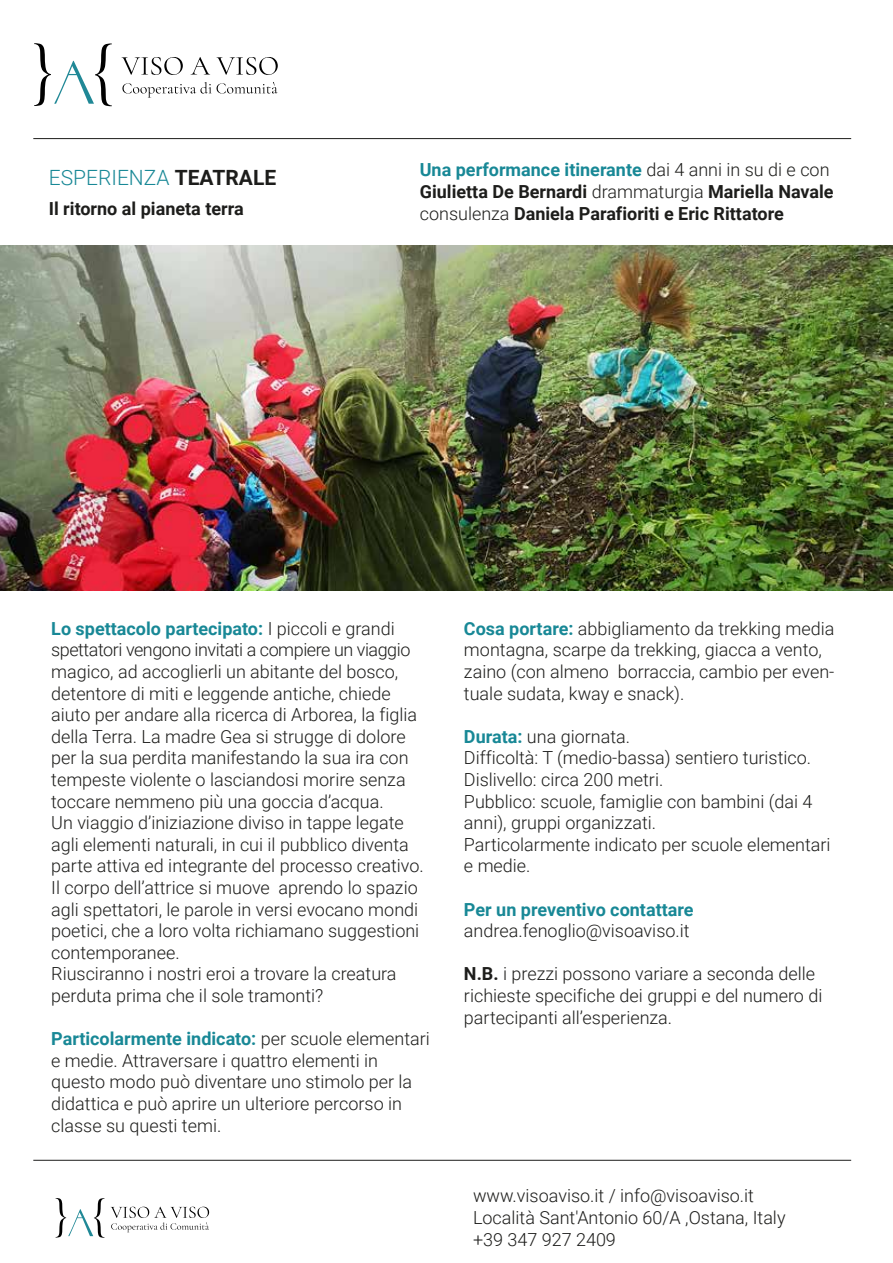
<style>
.page{position:relative;width:893px;height:1263px;background:#fff}
.page>*{position:absolute;margin:0;border:0;box-sizing:border-box;transform-origin:0 0}
.t1{font:300 21px "Roboto";color:#188896}
.t2{font:300 18px/21.6px "Roboto";color:#1d1d1b}
.t3{font:700 18px/21.6px "Roboto";color:#1d1d1b}
.t4{font:700 18px "Roboto";color:#188896}
.s1{font-weight:700;color:#1d1d1b}
.s2{color:#188896}
.s3{font-weight:300}
.s4{font-weight:700;color:#188896}
.s5{font-weight:700}
</style>
<div class="page">
<svg style="left:122px;top:57px;width:61px;height:18px"></svg>
<svg style="left:191px;top:57px;width:19px;height:18px"></svg>
<svg style="left:216px;top:57px;width:62px;height:18px"></svg>
<svg style="left:122px;top:82px;width:156px;height:16px"></svg>
<svg style="left:34px;top:43px;width:78px;height:63px"></svg>
<hr style="left:33px;top:138px;width:818px;height:1px;background:#1d1d1b">
<img style="left:0;top:245px;width:892px;height:346px">
<hr style="left:33px;top:1160px;width:818px;height:1px;background:#1d1d1b">
<svg style="left:111px;top:1207px;width:98px;height:25px"></svg>
<svg style="left:56px;top:1198px;width:48px;height:40px"></svg>
<p class="t1" style="left:49px;top:163px;width:229px">ESPERIENZA <span class="s1">TEATRALE</span></p>
<p class="t3" style="left:49px;top:197px;width:196px">Il ritorno al pianeta terra</p>
<p class="t3" style="left:420px;top:159px;width:415px"><span class="s2">Una performance itinerante</span> <span class="s3">dai 4 anni in su di e con<br></span>Giulietta De Bernardi <span class="s3">drammaturgia</span> Mariella Navale <span class="s3">consulenza</span> Daniela Parafioriti e Eric Rittatore</p>
<p class="t2" style="left:51px;top:617px;width:374px"><span class="s4">Lo spettacolo partecipato:</span> I piccoli e grandi spettatori vengono invitati a compiere un viaggio magico, ad accoglierli un abitante del bosco, detentore di miti e leggende antiche, chiede aiuto per andare alla ricerca di Arborea, la figlia della Terra. La madre Gea si strugge di dolore per la sua perdita manifestando la sua ira con tempeste violente o lasciandosi morire senza toccare nemmeno più una goccia d’acqua.<br>Un viaggio d’iniziazione diviso in tappe legate agli elementi naturali, in cui il pubblico diventa parte attiva ed integrante del processo creativo.<br>Il corpo dell’attrice si muove aprendo lo spazio agli spettatori, le parole in versi evocano mondi poetici, che a loro volta richiamano suggestioni contemporanee.<br>Riusciranno i nostri eroi a trovare la creatura perduta prima che il sole tramonti?</p>
<p class="t2" style="left:51px;top:1027px;width:380px"><span class="s4">Particolarmente indicato:</span> per scuole elementari e medie. Attraversare i quattro elementi in questo modo può diventare uno stimolo per la didattica e può aprire un ulteriore percorso in classe su questi temi.</p>
<p class="t2" style="left:464px;top:617px;width:372px"><span class="s4">Cosa portare:</span> abbigliamento da trekking media montagna, scarpe da trekking, giacca a vento, zaino (con almeno borraccia, cambio per even&shy;tuale sudata, kway e snack).</p>
<p class="t2" style="left:464px;top:725px;width:368px"><span class="s4">Durata:</span> una giornata.<br>Difficoltà: T (medio-bassa) sentiero turistico.<br>Dislivello: circa 200 metri.<br>Pubblico: scuole, famiglie con bambini (dai 4 anni), gruppi organizzati.<br>Particolarmente indicato per scuole elementari e medie.</p>
<p class="t4" style="left:464px;top:897px;width:231px">Per un preventivo contattare</p>
<p class="t2" style="left:464px;top:919px;width:227px">andrea.fenoglio@visoaviso.it</p>
<p class="t2" style="left:464px;top:962px;width:360px"><span class="s5">N.B.</span> i prezzi possono variare a seconda delle richieste specifiche dei gruppi e del numero di partecipanti all’esperienza.</p>
<p class="t2" style="left:473px;top:1184px;width:314px">www.visoaviso.it / info@visoaviso.it<br>Località Sant'Antonio 60/A ,Ostana, Italy +39 347 927 2409</p>
</div>
